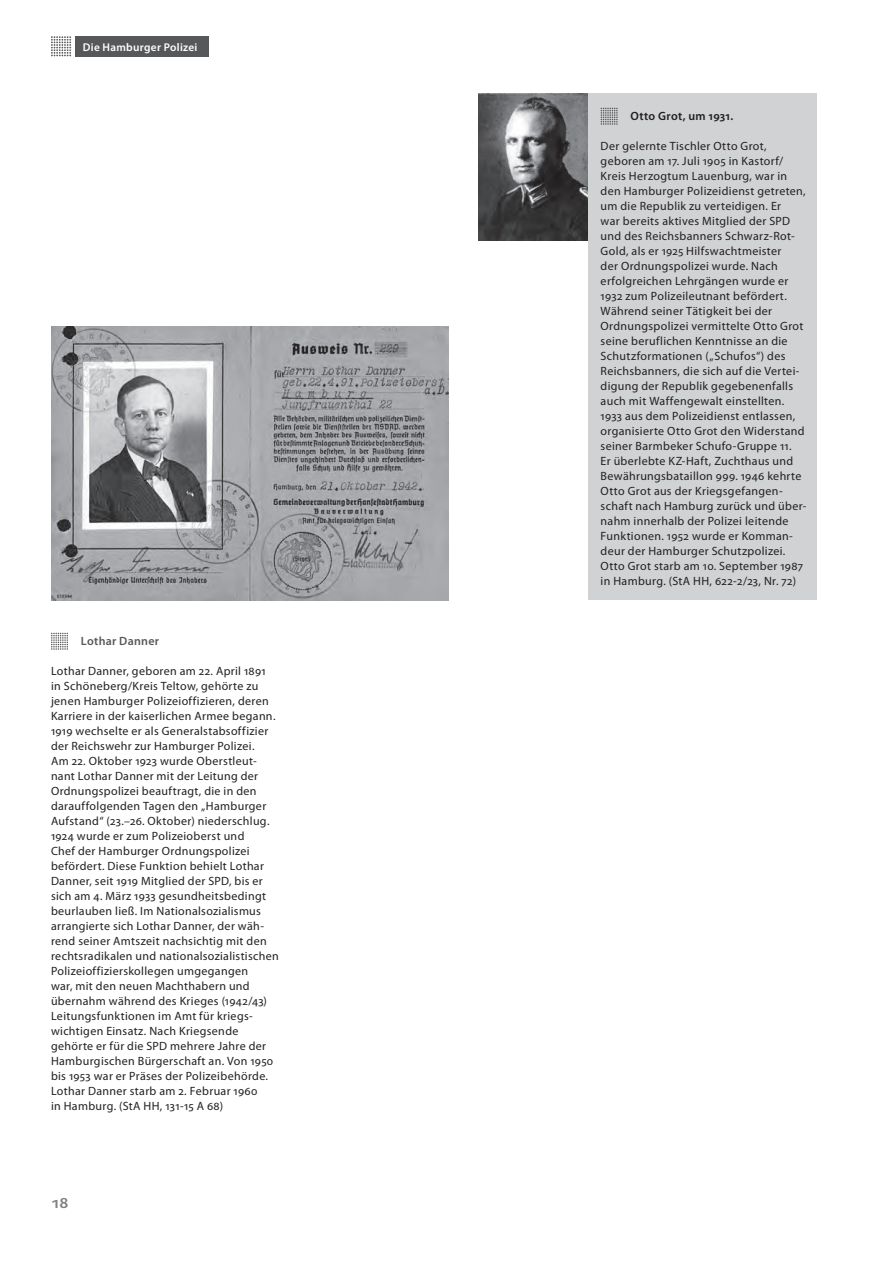
<style>
.page{position:relative;width:893px;height:1263px;background:#fff}
.page>*{position:absolute;margin:0;border:0;box-sizing:border-box;transform-origin:0 0}
.t1{font:600 16.5px "Myriad Pro";color:#808285}
.t2{font:12px/15px "Myriad Pro";letter-spacing:.03em;color:#231f20}
.t3{font:600 12px "Myriad Pro";letter-spacing:.025em;color:#231f20}
.t4{font:600 12px "Myriad Pro";letter-spacing:.025em;color:#57585a}
.t5{font:600 11.25px "Myriad Pro";letter-spacing:.025em;color:#fff}
</style>
<div class="page">
<svg style="left:51px;top:36px;width:20px;height:20px"></svg>
<div style="left:75px;top:36px;width:134px;height:20px;background:#57585a"></div>
<img style="left:478px;top:94px;width:110px;height:146px">
<div style="left:588px;top:94px;width:228px;height:506px;background:#d1d2d4"></div>
<svg style="left:601px;top:108px;width:17px;height:17px"></svg>
<svg style="left:51px;top:633px;width:17px;height:17px"></svg>
<img style="left:51px;top:326px;width:398px;height:274px">
<p class="t5" style="left:83px;top:40px;width:116px">Die Hamburger Polizei</p>
<p class="t4" style="left:81px;top:634px;width:80px">Lothar Danner</p>
<p class="t2" style="left:51px;top:664px;width:229px">Lothar Danner, geboren am 22. April 1891<br>in Schöneberg/Kreis Teltow, gehörte zu jenen Hamburger Polizeioffizieren, deren Karriere in der kaiserlichen Armee begann.<br>1919 wechselte er als Generalstabsoffizier der Reichswehr zur Hamburger Polizei.<br>Am 22. Oktober 1923 wurde Oberstleut&shy;nant Lothar Danner mit der Leitung der Ordnungspolizei beauftragt, die in den darauffolgenden Tagen den „Hamburger Aufstand“ (23.–26. Oktober) niederschlug.<br>1924 wurde er zum Polizeioberst und<br>Chef der Hamburger Ordnungspolizei befördert. Diese Funktion behielt Lothar Danner, seit 1919 Mitglied der SPD, bis er sich am 4. März 1933 gesundheitsbedingt beurlauben ließ. Im Nationalsozialismus arrangierte sich Lothar Danner, der wäh&shy;rend seiner Amtszeit nachsichtig mit den rechtsradikalen und nationalsozialistischen Polizeioffizierskollegen umgegangen<br>war, mit den neuen Machthabern und übernahm während des Krieges (1942/43)<br>Leitungsfunktionen im Amt für kriegs&shy;wichtigen Einsatz. Nach Kriegsende gehörte er für die SPD mehrere Jahre der Hamburgischen Bürgerschaft an. Von 1950 bis 1953 war er Präses der Polizeibehörde.<br>Lothar Danner starb am 2. Februar 1960<br>in Hamburg. (StA HH, 131-15 A 68)</p>
<h1 class="t1" style="left:51px;top:1192px;width:19px">18</h1>
<p class="t3" style="left:631px;top:109px;width:104px">Otto Grot, um 1931.</p>
<p class="t2" style="left:601px;top:139px;width:207px">Der gelernte Tischler Otto Grot, geboren am 17. Juli 1905 in Kastorf/ Kreis Herzogtum Lauenburg, war in den Hamburger Polizeidienst getreten, um die Republik zu verteidigen. Er<br>war bereits aktives Mitglied der SPD und des Reichsbanners Schwarz-Rot-Gold, als er 1925 Hilfswachtmeister<br>der Ordnungspolizei wurde. Nach erfolgreichen Lehrgängen wurde er 1932 zum Polizeileutnant befördert.<br>Während seiner Tätigkeit bei der Ordnungspolizei vermittelte Otto Grot seine beruflichen Kenntnisse an die Schutzformationen („Schufos“) des Reichsbanners, die sich auf die Vertei&shy;digung der Republik gegebenenfalls auch mit Waffengewalt einstellten.<br>1933 aus dem Polizeidienst entlassen, organisierte Otto Grot den Widerstand seiner Barmbeker Schufo-Gruppe 11.<br>Er überlebte KZ-Haft, Zuchthaus und Bewährungsbataillon 999. 1946 kehrte Otto Grot aus der Kriegsgefangen&shy;schaft nach Hamburg zurück und über&shy;nahm innerhalb der Polizei leitende Funktionen. 1952 wurde er Komman&shy;deur der Hamburger Schutzpolizei.<br>Otto Grot starb am 10. September 1987 in Hamburg. (StA HH, 622-2/23, Nr. 72)</p>
</div>
